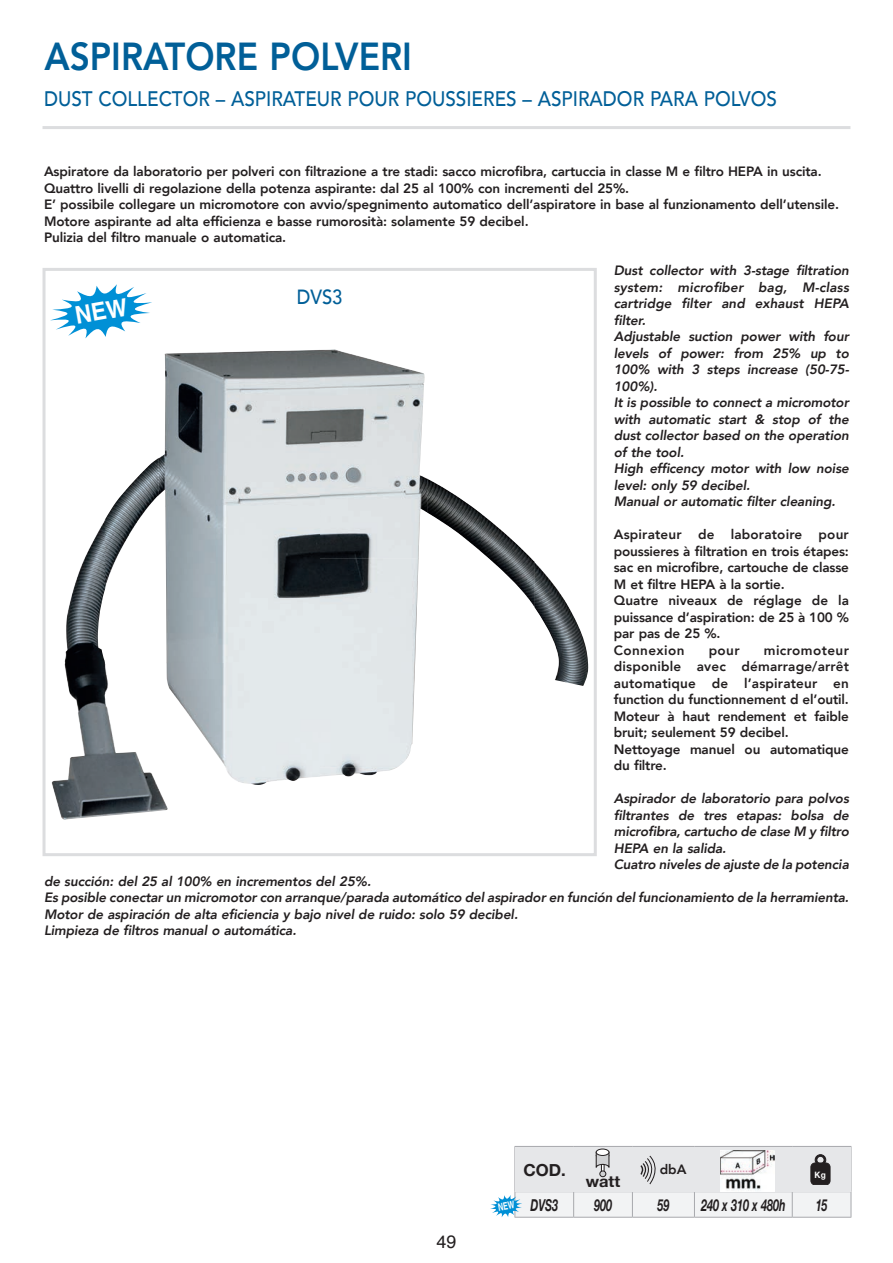
<style>
.page{position:relative;width:893px;height:1263px;background:#fff}
.page>*{position:absolute;margin:0;border:0;box-sizing:border-box;transform-origin:0 0}
.t1{font:800 39px "Avenir";color:#015f98;scale:.9 1}
.t2{font:500 21px "Avenir";color:#015f98;scale:.9 1}
.t3{font:500 20.55px "Avenir";color:#015f98;scale:.9 1}
.t4{font:18px "Helvetica";color:#231f20}
.t5{font:700 16.65px "Helvetica Neue";color:#231f20}
.t6{font:italic 700 16.5px "Helvetica Neue";color:#231f20;scale:.65 1}
.t7{font:700 15.75px "Helvetica Neue";color:#231f20;scale:1.04 1}
.t8{font:800 13.5px/16.5px "Avenir";letter-spacing:-.01em;color:#231f20}
.t9{font:italic 800 13.5px/16.5px "Avenir";letter-spacing:-.01em;color:#231f20}
.t10{font:700 8.85px "Helvetica Neue";color:#fff;scale:.94 1}
</style>
<div class="page">
<img style="left:159px;top:350px;width:161px;height:156px">
<img style="left:320px;top:349px;width:107px;height:209px">
<img style="left:105px;top:458px;width:54px;height:131px">
<img style="left:427px;top:478px;width:54px;height:74px">
<img style="left:52px;top:520px;width:53px;height:300px">
<img style="left:165px;top:506px;width:155px;height:157px">
<img style="left:481px;top:513px;width:54px;height:93px">
<img style="left:320px;top:558px;width:99px;height:209px">
<img style="left:534px;top:562px;width:54px;height:124px">
<img style="left:105px;top:663px;width:161px;height:153px">
<img style="left:266px;top:663px;width:54px;height:120px">
<img style="left:320px;top:767px;width:77px;height:10px">
<div style="left:43px;top:268px;width:554px;height:588px;border:3px solid #dcdddf"></div>
<hr style="left:514px;top:1217px;width:60px;height:1px;background:#a8a9ad">
<hr style="left:574px;top:1217px;width:58px;height:1px;background:#a8a9ad">
<hr style="left:632px;top:1217px;width:62px;height:1px;background:#a8a9ad">
<hr style="left:694px;top:1217px;width:98px;height:1px;background:#a8a9ad">
<hr style="left:792px;top:1217px;width:59px;height:1px;background:#a8a9ad">
<hr style="left:43px;top:126px;width:807px;height:3px;background:#dcdddf">
<svg style="left:50px;top:284px;width:102px;height:54px"></svg>
<svg style="left:490px;top:1146px;width:362px;height:71px"></svg>
<h1 class="t1" style="left:44px;top:26px;width:410px">ASPIRATORE POLVERI</h1>
<h2 class="t2" style="left:44px;top:81px;width:816px">DUST COLLECTOR – ASPIRATEUR POUR POUSSIERES – ASPIRADOR PARA POLVOS</h2>
<p class="t8" style="left:44px;top:163px;width:796px">Aspiratore da laboratorio per polveri con filtrazione a tre stadi: sacco microfibra, cartuccia in classe M e filtro HEPA in uscita.<br>Quattro livelli di regolazione della potenza aspirante: dal 25 al 100% con incrementi del 25%.<br>E’ possibile collegare un micromotore con avvio/spegnimento automatico dell’aspiratore in base al funzionamento dell’utensile.<br>Motore aspirante ad alta efficienza e basse rumorosità: solamente 59 decibel.<br>Pulizia del filtro manuale o automatica.</p>
<p class="t9" style="left:614px;top:262px;width:237px">Dust collector with 3-stage filtration system: microfiber bag, M-class cartridge filter and exhaust HEPA filter.<br>Adjustable suction power with four levels of power: from 25% up to<br>100% with 3 steps increase (50-75-<br>100%).<br>It is possible to connect a micromotor with automatic start &amp; stop of the dust collector based on the operation of the tool.<br>High efficency motor with low noise level: only 59 decibel.<br>Manual or automatic filter cleaning.</p>
<p class="t8" style="left:614px;top:526px;width:237px">Aspirateur de laboratoire pour poussieres à filtration en trois étapes: sac en microfibre, cartouche de classe<br>M et filtre HEPA à la sortie.<br>Quatre niveaux de réglage de la puissance d’aspiration: de 25 à 100 % par pas de 25 %.<br>Connexion</p>
<h3 class="t3" style="left:297px;top:279px;width:52px">DVS3</h3>
<p class="t8" style="left:614px;top:642px;width:237px;text-indent:150px">micromoteur disponible avec démarrage/arrêt automatique de l’aspirateur en function du functionnement d el’outil.<br>Moteur à haut rendement et faible bruit; seulement 59 decibel.<br>Nettoyage manuel ou automatique du filtre.</p>
<p class="t9" style="left:614px;top:790px;width:237px">Aspirador de laboratorio para polvos filtrantes de tres etapas: bolsa de microfibra, cartucho de clase M y filtro HEPA en la salida.<br>Cuatro niveles de ajuste de la potencia</p>
<p class="t9" style="left:44px;top:873px;width:806px">de succión: del 25 al 100% en incrementos del 25%.<br>Es posible conectar un micromotor con arranque/parada automático del aspirador en función del funcionamiento de la herramienta.<br>Motor de aspiración de alta eficiencia y bajo nivel de ruido: solo 59 decibel.<br>Limpieza de filtros manual o automática.</p>
<p class="t8" style="left:709px;top:642px;width:32px">pour</p>
<p class="t5" style="left:523px;top:1159px;width:44px">COD.</p>
<p class="t7" style="left:586px;top:1169px;width:35px">watt</p>
<p class="t8" style="left:660px;top:1161px;width:28px">dbA</p>
<p class="t10" style="left:814px;top:1169px;width:14px">Kg</p>
<h3 class="t4" style="left:436px;top:1228px;width:22px">49</h3>
<p class="t6" style="left:530px;top:1195px;width:44px">DVS3</p>
<p class="t6" style="left:594px;top:1195px;width:29px">900</p>
<p class="t6" style="left:657px;top:1195px;width:20px">59</p>
<p class="t6" style="left:701px;top:1195px;width:131px">240 x 310 x 480h</p>
<p class="t6" style="left:816px;top:1195px;width:20px">15</p>
</div>
